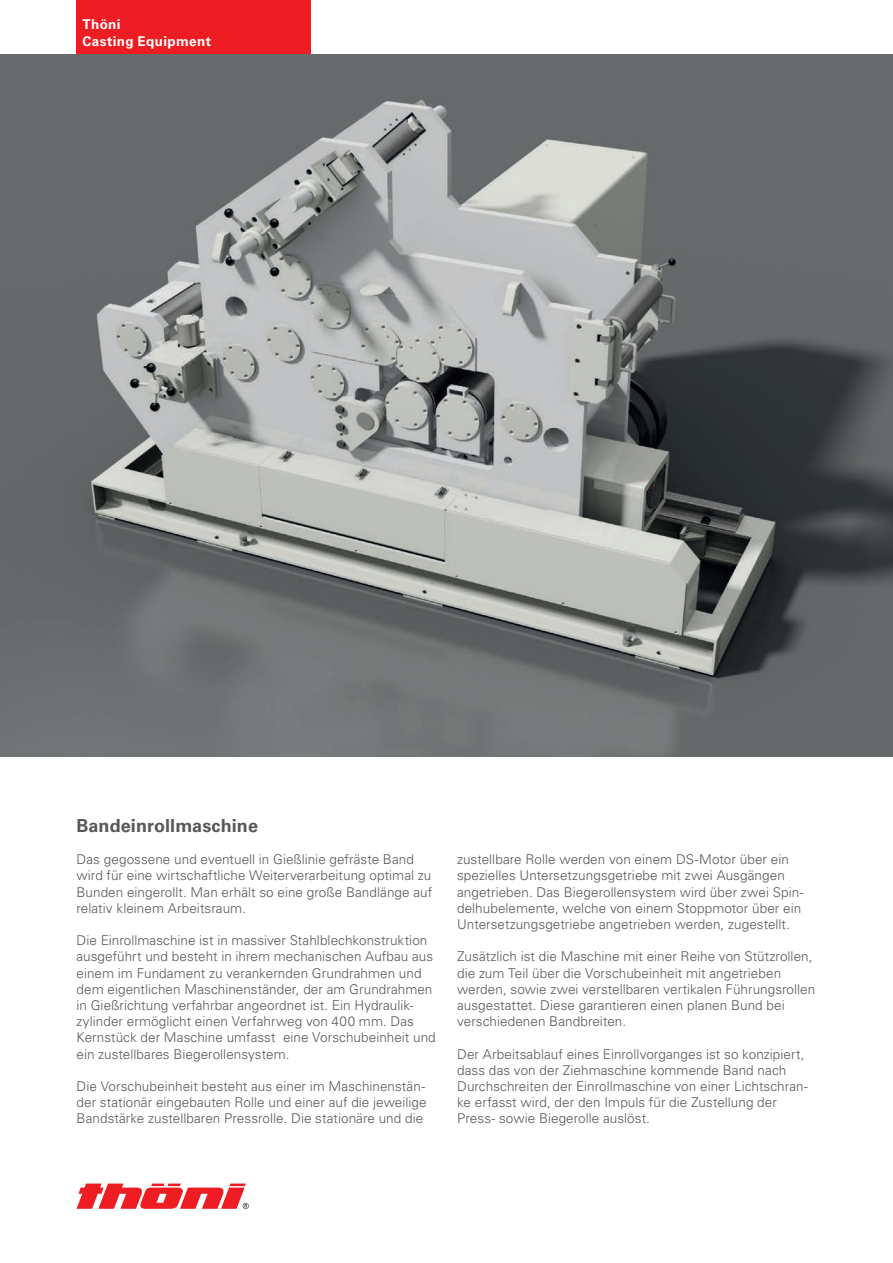
<style>
.page{position:relative;width:893px;height:1263px;background:#fff}
.page>*{position:absolute;margin:0;border:0;box-sizing:border-box;transform-origin:0 0}
.t1{font:700 18px "Univers LT Std";letter-spacing:.005em;color:#57585a}
.t2{font:300 13.5px/16.2px "Univers LT Std";letter-spacing:.005em;color:#57585a}
.t3{font:700 13.5px/16.2px "Univers LT Std";letter-spacing:.025em;color:#fff}
</style>
<div class="page">
<div style="left:77px;top:0;width:234px;height:54px;background:#ee1d23"></div>
<svg style="left:77px;top:1183px;width:172px;height:26px"></svg>
<img style="left:0;top:54px;width:893px;height:702px">
<p class="t3" style="left:83px;top:17px;width:130px">Thöni<br>Casting Equipment</p>
<h1 class="t1" style="left:77px;top:815px;width:183px">Bandeinrollmaschine</h1>
<p class="t2" style="left:77px;top:851px;width:357px">Das gegossene und eventuell in Gießlinie gefräste Band wird für eine wirtschaftliche Weiterverarbeitung optimal zu Bunden eingerollt. Man erhält so eine große Bandlänge auf relativ kleinem Arbeitsraum.</p>
<p class="t2" style="left:77px;top:932px;width:361px">Die Einrollmaschine ist in massiver Stahlblechkonstruktion ausgeführt und besteht in ihrem mechanischen Aufbau aus einem im Fundament zu verankernden Grundrahmen und dem eigentlichen Maschinenständer, der am Grundrahmen in Gießrichtung verfahrbar angeordnet ist. Ein Hydraulik&shy;zylinder ermöglicht einen Verfahrweg von 400 mm. Das Kernstück der Maschine umfasst eine Vorschubeinheit und ein zustellbares Biegerollensystem.</p>
<p class="t2" style="left:77px;top:1078px;width:352px;text-align:justify">Die Vorschubeinheit besteht aus einer im Maschinenstän&shy;der stationär eingebauten Rolle und einer auf die jeweilige Bandstärke zustellbaren Pressrolle. Die stationäre und die</p>
<p class="t2" style="left:457px;top:851px;width:348px">zustellbare Rolle werden von einem DS-Motor über ein spezielles Untersetzungsgetriebe mit zwei Ausgängen angetrieben. Das Biegerollensystem wird über zwei Spin&shy;delhubelemente, welche von einem Stoppmotor über ein Untersetzungsgetriebe angetrieben werden, zugestellt.</p>
<p class="t2" style="left:457px;top:948px;width:360px">Zusätzlich ist die Maschine mit einer Reihe von Stützrollen, die zum Teil über die Vorschubeinheit mit angetrieben werden, sowie zwei verstellbaren vertikalen Führungsrollen ausgestattet. Diese garantieren einen planen Bund bei verschiedenen Bandbreiten.</p>
<p class="t2" style="left:457px;top:1046px;width:352px">Der Arbeitsablauf eines Einrollvorganges ist so konzipiert, dass das von der Ziehmaschine kommende Band nach Durchschreiten der Einrollmaschine von einer Lichtschran&shy;ke erfasst wird, der den Impuls für die Zustellung der Press- sowie Biegerolle auslöst.</p>
</div>
